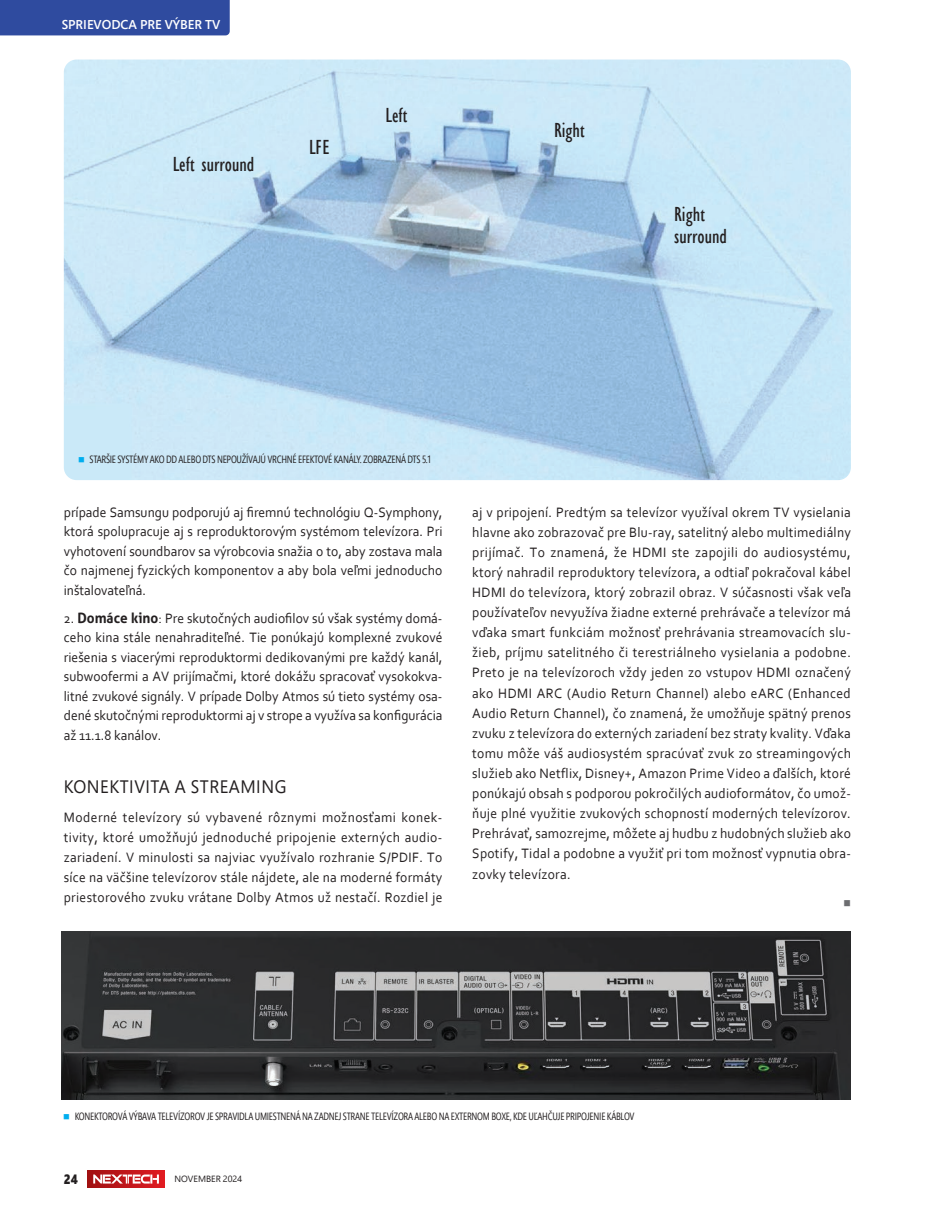
<style>
.page{position:relative;width:936px;height:1212px;background:#fff}
.page>*{position:absolute;margin:0;border:0;box-sizing:border-box;transform-origin:0 0}
.t1{font:condensed 21px/22.5px "Gill Sans";color:#231f20}
.t2{font:18px "Segoe Pro";letter-spacing:.03em;color:#231f20;scale:.95 1}
.t3{font:14.25px/20.1px "Corbel";letter-spacing:.015em;color:#231f20;text-align:justify;scale:.95 1}
.t4{font:13.5px "Segoe UI Black";color:#231f20;scale:.85 1}
.t5{font:600 12.75px "Segoe Pro";color:#fff}
.t6{font:10.5px "Segoe Pro Cond";letter-spacing:-.03em;color:#231f20;scale:.95 1}
.t7{font:10.5px "Wingdings";color:#6c6d70;scale:.95 1}
.t8{font:9px "Segoe Pro Display";color:#231f20}
.s1{color:#00aeef}
.s2{font-family:"Aller";font-weight:700}
</style>
<div class="page">
<div style="left:88px;top:1170px;width:76px;height:17px;background:linear-gradient(to right,#a11112,#df1b21)"></div>
<svg style="left:93px;top:1174px;width:66px;height:9px"></svg>
<div style="left:0;top:0;width:230px;height:35px;background:#2f4b9f"></div>
<img style="left:62px;top:931px;width:788px;height:168px">
<img style="left:64px;top:60px;width:786px;height:420px">
<p class="t5" style="left:62px;top:16px;width:160px">SPRIEVODCA PRE VÝBER TV</p>
<h1 class="t1" style="left:173px;top:153px;width:83px">Left surround</h1>
<h1 class="t1" style="left:309px;top:136px;width:23px">LFE</h1>
<h1 class="t1" style="left:385px;top:103px;width:23px">Left</h1>
<h1 class="t1" style="left:554px;top:119px;width:32px">Right</h1>
<h1 class="t1" style="left:674px;top:203px;width:54px">Right surround</h1>
<p class="t6" style="left:78px;top:452px;width:373px"><span class="s1">■</span> STARŠIE SYSTÉMY AKO DD ALEBO DTS NEPOUŽÍVAJÚ VRCHNÉ EFEKTOVÉ KANÁLY. ZOBRAZENÁ DTS 5.1</p>
<p class="t3" style="left:64px;top:502px;width:400px;line-height:19.5px">prípade Samsungu podporujú aj firemnú technológiu Q-Symphony, ktorá spolupracuje aj s reproduktorovým systémom televízora. Pri vyhotovení soundbarov sa výrobcovia snažia o to, aby zostava mala čo najmenej fyzických komponentov a aby bola veľmi jednoducho inštalovateľná.</p>
<p class="t3" style="left:64px;top:608px;width:400px;line-height:19.6px">2. <span class="s2">Domáce kino</span>: Pre skutočných audiofilov sú však systémy domá&shy;ceho kina stále nenahraditeľné. Tie ponúkajú komplexné zvukové riešenia s viacerými reproduktormi dedikovanými pre každý kanál, subwoofermi a AV prijímačmi, ktoré dokážu spracovať vysokokva&shy;litné zvukové signály. V prípade Dolby Atmos sú tieto systémy osa&shy;dené skutočnými reproduktormi aj v strope a využíva sa konfigurácia až 11.1.8 kanálov.</p>
<p class="t2" style="left:64px;top:774px;width:236px">KONEKTIVITA A STREAMING</p>
<p class="t3" style="left:64px;top:806px;width:400px">Moderné televízory sú vybavené rôznymi možnosťami konek&shy;tivity, ktoré umožňujú jednoduché pripojenie externých audio&shy;zariadení. V minulosti sa najviac využívalo rozhranie S/PDIF. To síce na väčšine televízorov stále nájdete, ale na moderné formáty priestorového zvuku vrátane Dolby Atmos už nestačí. Rozdiel je</p>
<p class="t3" style="left:472px;top:501px;width:400px">aj v pripojení. Predtým sa televízor využíval okrem TV vysielania hlavne ako zobrazovač pre Blu-ray, satelitný alebo multimediálny prijímač. To znamená, že HDMI ste zapojili do audiosystému, ktorý nahradil reproduktory televízora, a odtiaľ pokračoval kábel HDMI do televízora, ktorý zobrazil obraz. V súčasnosti však veľa používateľov nevyužíva žiadne externé prehrávače a televízor má vďaka smart funkciám možnosť prehrávania streamovacích slu&shy;žieb, príjmu satelitného či terestriálneho vysielania a podobne.<br>Preto je na televízoroch vždy jeden zo vstupov HDMI označený ako HDMI ARC (Audio Return Channel) alebo eARC (Enhanced Audio Return Channel), čo znamená, že umožňuje spätný prenos zvuku z televízora do externých zariadení bez straty kvality. Vďaka tomu môže váš audiosystém spracúvať zvuk zo streamingových služieb ako Netflix, Disney+, Amazon Prime Video a ďalších, ktoré ponúkajú obsah s podporou pokročilých audioformátov, čo umož&shy;ňuje plné využitie zvukových schopností moderných televízorov.<br>Prehrávať, samozrejme, môžete aj hudbu z hudobných služieb ako Spotify, Tidal a podobne a využiť pri tom možnosť vypnutia obra&shy;zovky televízora.</p>
<p class="t7" style="left:843px;top:898px;width:9px">■</p>
<p class="t6" style="left:63px;top:1109px;width:603px"><span class="s1">■</span> KONEKTOROVÁ VÝBAVA TELEVÍZOROV JE SPRAVIDLA UMIESTNENÁ NA ZADNEJ STRANE TELEVÍZORA ALEBO NA EXTERNOM BOXE, KDE UĽAHČUJE PRIPOJENIE KÁBLOV</p>
<p class="t4" style="left:64px;top:1169px;width:18px">24</p>
<p class="t8" style="left:174px;top:1172px;width:69px">NOVEMBER 2024</p>
</div>
